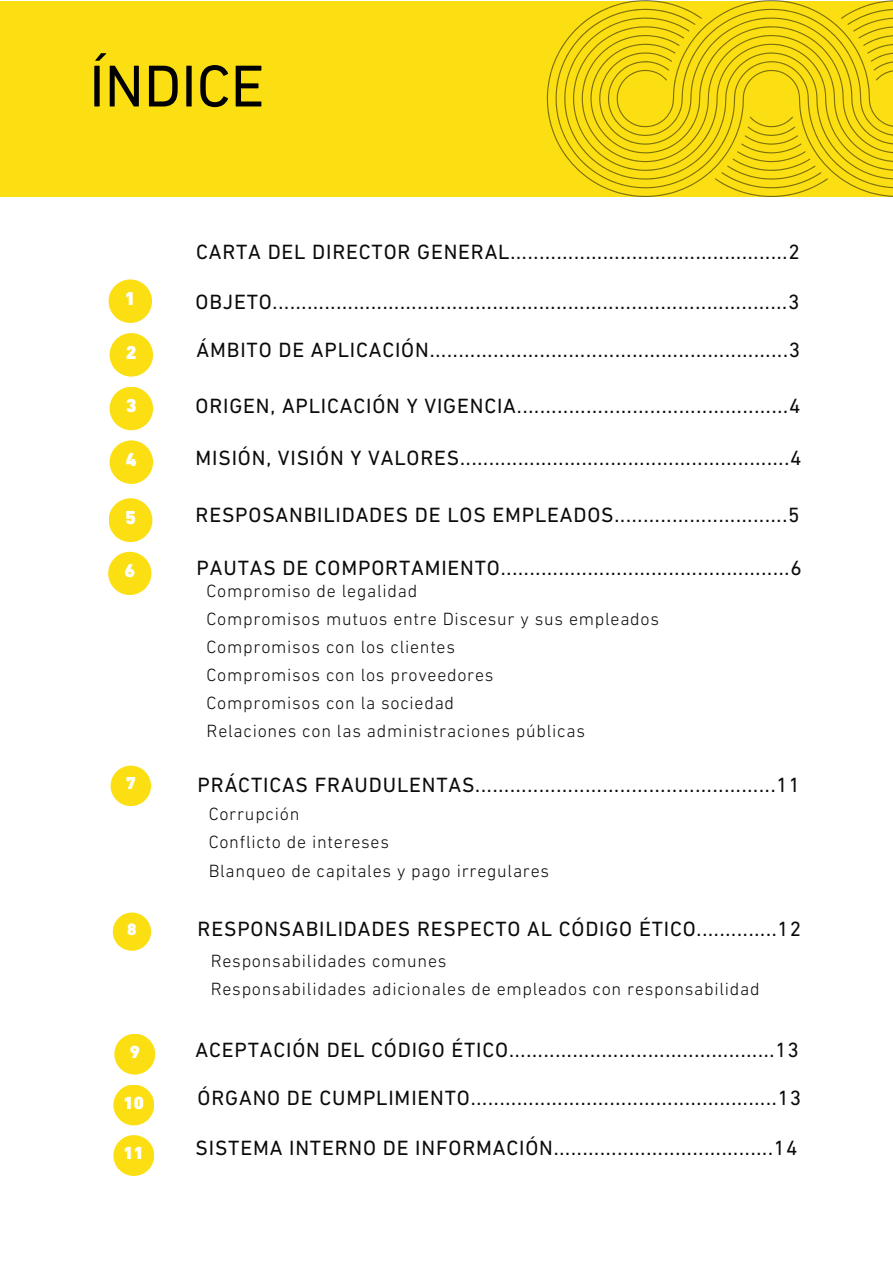
<style>
.page{position:relative;width:893px;height:1264px;background:#fff}
.page>*{position:absolute;margin:0;border:0;box-sizing:border-box;transform-origin:0 0}
.t1{font:60px "DIN Next LT Pro";color:#000}
.t2{font:21px "DIN Next LT Pro";letter-spacing:.04em;color:#0b0b0b}
.t3{font:900 19.2px "DIN Next LT Pro";color:#fff}
.t4{font:900 19.05px "DIN Next LT Pro";color:#fff}
.t5{font:900 18.9px "DIN Next LT Pro";color:#fff}
.t6{font:300 18px/28px "DIN Next LT Pro";letter-spacing:.04em;color:#0b0b0b}
.t7{font:900 17.85px "DIN Next LT Pro";color:#fff}
.t8{font:900 17.7px "DIN Next LT Pro";color:#fff}
.t9{font:900 16.65px "DIN Next LT Pro";color:#fff}
</style>
<div class="page">
<div style="left:109px;top:279px;width:43px;height:44px;background:#fbdf12;border-radius:50%"></div>
<div style="left:0;top:1px;width:892px;height:196px;background:#fbdf12"></div>
<svg style="left:604px;top:0;width:288px;height:197px"></svg>
<svg style="left:555px;top:9px;width:337px;height:179px"></svg>
<div style="left:110px;top:333px;width:43px;height:43px;background:#fbdf12;border-radius:50%"></div>
<div style="left:110px;top:387px;width:43px;height:43px;background:#fbdf12;border-radius:50%"></div>
<div style="left:110px;top:440px;width:43px;height:44px;background:#fbdf12;border-radius:50%"></div>
<div style="left:109px;top:498px;width:43px;height:44px;background:#fbdf12;border-radius:50%"></div>
<div style="left:108px;top:552px;width:43px;height:43px;background:#fbdf12;border-radius:50%"></div>
<div style="left:111px;top:765px;width:40px;height:41px;background:#fbdf12;border-radius:50%"></div>
<div style="left:113px;top:912px;width:38px;height:38px;background:#fbdf12;border-radius:50%"></div>
<div style="left:114px;top:1033px;width:41px;height:41px;background:#fbdf12;border-radius:50%"></div>
<div style="left:113px;top:1084px;width:41px;height:41px;background:#fbdf12;border-radius:50%"></div>
<div style="left:113px;top:1135px;width:41px;height:40px;background:#fbdf12;border-radius:50%"></div>
<h1 class="t1" style="left:89px;top:61px;width:177px">ÍNDICE</h1>
<p class="t4" style="left:125px;top:291px;width:12px">1</p>
<p class="t4" style="left:126px;top:344px;width:12px">2</p>
<p class="t4" style="left:126px;top:398px;width:12px">3</p>
<p class="t4" style="left:126px;top:451px;width:12px">4</p>
<p class="t3" style="left:125px;top:509px;width:12px">5</p>
<p class="t5" style="left:124px;top:563px;width:12px">6</p>
<p class="t8" style="left:126px;top:776px;width:12px">7</p>
<p class="t9" style="left:127px;top:922px;width:11px">8</p>
<p class="t7" style="left:130px;top:1044px;width:12px">9</p>
<p class="t7" style="left:124px;top:1095px;width:22px">10</p>
<p class="t7" style="left:124px;top:1145px;width:22px">11</p>
<p class="t2" style="left:196px;top:243px;width:605px">CARTA DEL DIRECTOR GENERAL................................................2</p>
<p class="t2" style="left:195px;top:293px;width:605px">OBJETO.........................................................................................3</p>
<p class="t2" style="left:196px;top:341px;width:605px">ÁMBITO DE APLICACIÓN..............................................................3</p>
<p class="t2" style="left:195px;top:397px;width:606px">ORIGEN, APLICACIÓN Y VIGENCIA...............................................4</p>
<p class="t2" style="left:195px;top:449px;width:607px">MISIÓN, VISIÓN Y VALORES.........................................................4</p>
<p class="t2" style="left:195px;top:506px;width:605px">RESPOSANBILIDADES DE LOS EMPLEADOS..............................5</p>
<p class="t2" style="left:196px;top:559px;width:606px">PAUTAS DE COMPORTAMIENTO..................................................6</p>
<p class="t6" style="left:206px;top:578px;width:454px">Compromiso de legalidad<br>Compromisos mutuos entre Discesur y sus empleados Compromisos con los clientes<br>Compromisos con los proveedores<br>Compromisos con la sociedad<br>Relaciones con las administraciones públicas</p>
<p class="t2" style="left:198px;top:776px;width:604px">PRÁCTICAS FRAUDULENTAS....................................................11</p>
<p class="t6" style="left:209px;top:801px;width:342px">Corrupción<br>Conflicto de intereses<br>Blanqueo de capitales y pago irregulares</p>
<p class="t2" style="left:198px;top:920px;width:605px">RESPONSABILIDADES RESPECTO AL CÓDIGO ÉTICO..............12</p>
<p class="t6" style="left:211px;top:948px;width:550px">Responsabilidades comunes<br>Responsabilidades adicionales de empleados con responsabilidad</p>
<p class="t2" style="left:195px;top:1041px;width:605px">ACEPTACIÓN DEL CÓDIGO ÉTICO..............................................13</p>
<p class="t2" style="left:198px;top:1089px;width:605px">ÓRGANO DE CUMPLIMIENTO.....................................................13</p>
<p class="t2" style="left:195px;top:1139px;width:603px">SISTEMA INTERNO DE INFORMACIÓN......................................14</p>
</div>
